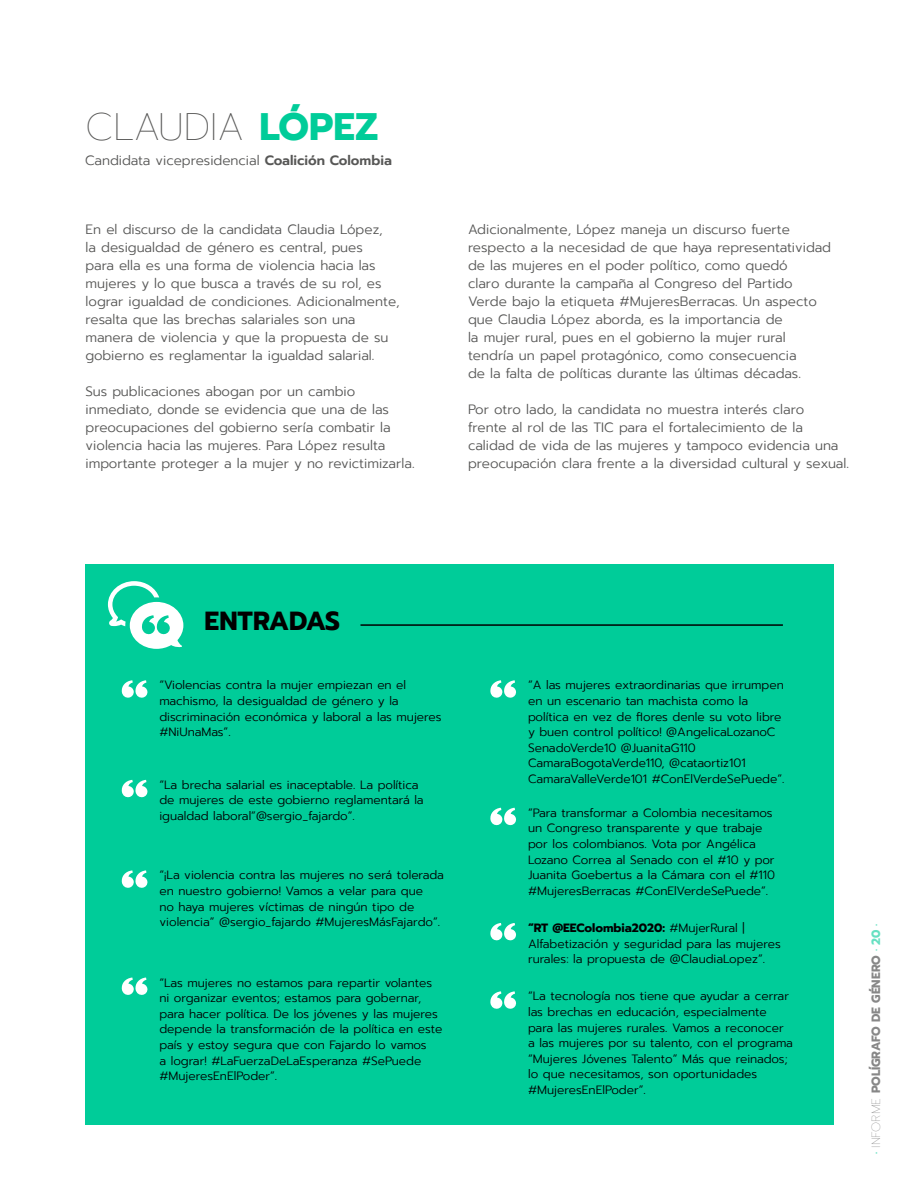
<style>
.page{position:relative;width:918px;height:1188px;background:#fff}
.page>*{position:absolute;margin:0;border:0;box-sizing:border-box;transform-origin:0 0}
.t1{font:100 38.25px "Prompt";color:#575756}
.t2{font:700 26.1px "Prompt";color:#000}
.t3{font:300 13.5px/18px "Prompt";color:#575756}
.t4{font:300 12px/15.6px "Prompt";color:#000}
.t5{font:700 12px "Prompt";color:#878787}
.s1{font-weight:700;color:#0c9}
.s2{font-weight:600}
.s3{font-weight:700}
.s4{color:#66e0c2}
.s5{font-weight:100}
</style>
<div class="page">
<div style="left:85px;top:564px;width:749px;height:560px;background:#0c9"></div>
<svg style="left:108px;top:581px;width:75px;height:68px"></svg>
<hr style="left:360px;top:624px;width:423px;height:2px;background:#000">
<svg style="left:121px;top:680px;width:27px;height:18px"></svg>
<svg style="left:490px;top:680px;width:26px;height:18px"></svg>
<svg style="left:121px;top:780px;width:27px;height:18px"></svg>
<svg style="left:490px;top:808px;width:26px;height:18px"></svg>
<svg style="left:121px;top:870px;width:27px;height:18px"></svg>
<svg style="left:490px;top:923px;width:26px;height:18px"></svg>
<svg style="left:121px;top:978px;width:27px;height:17px"></svg>
<svg style="left:490px;top:991px;width:26px;height:18px"></svg>
<h1 class="t1" style="left:86px;top:101px;width:294px">CLAUDIA <span class="s1">LÓPEZ</span></h1>
<p class="t3" style="left:85px;top:151px;width:308px">Candidata vicepresidencial <span class="s2">Coalición Colombia</span></p>
<p class="t3" style="left:86px;top:220px;width:316px">En el discurso de la candidata Claudia López,<br>la desigualdad de género es central, pues<br>para ella es una forma de violencia hacia las mujeres y lo que busca a través de su rol, es lograr igualdad de condiciones. Adicionalmente, resalta que las brechas salariales son una manera de violencia y que la propuesta de su gobierno es reglamentar la igualdad salarial.</p>
<p class="t3" style="left:86px;top:382px;width:331px">Sus publicaciones abogan por un cambio inmediato, donde se evidencia que una de las preocupaciones del gobierno sería combatir la violencia hacia las mujeres. Para López resulta importante proteger a la mujer y no revictimizarla.</p>
<p class="t3" style="left:468px;top:220px;width:365px">Adicionalmente, López maneja un discurso fuerte respecto a la necesidad de que haya representatividad de las mujeres en el poder político, como quedó<br>claro durante la campaña al Congreso del Partido Verde bajo la etiqueta #MujeresBerracas. Un aspecto que Claudia López aborda, es la importancia de<br>la mujer rural, pues en el gobierno la mujer rural tendría un papel protagónico, como consecuencia<br>de la falta de políticas durante las últimas décadas.</p>
<p class="t3" style="left:468px;top:400px;width:382px">Por otro lado, la candidata no muestra interés claro<br>frente al rol de las TIC para el fortalecimiento de la calidad de vida de las mujeres y tampoco evidencia una preocupación clara frente a la diversidad cultural y sexual.</p>
<h2 class="t2" style="left:205px;top:601px;width:137px">ENTRADAS</h2>
<p class="t4" style="left:159px;top:677px;width:284px">“Violencias contra la mujer empiezan en el machismo, la desigualdad de género y la discriminación económica y laboral a las mujeres #NiUnaMas”.</p>
<p class="t4" style="left:528px;top:677px;width:258px">“A las mujeres extraordinarias que irrumpen en un escenario tan machista como la política en vez de flores denle su voto libre y buen control político! @AngelicaLozanoC SenadoVerde10 @JuanitaG110<br>CamaraBogotaVerde110, @cataortiz101<br>CamaraValleVerde101 #ConElVerdeSePuede”.</p>
<p class="t4" style="left:159px;top:777px;width:266px">“La brecha salarial es inaceptable. La política de mujeres de este gobierno reglamentará la igualdad laboral”@sergio_fajardo”.</p>
<p class="t4" style="left:528px;top:805px;width:248px">“Para transformar a Colombia necesitamos un Congreso transparente y que trabaje por los colombianos. Vota por Angélica Lozano Correa al Senado con el #10 y por Juanita Goebertus a la Cámara con el #110 #MujeresBerracas #ConElVerdeSePuede”.</p>
<p class="t4" style="left:159px;top:867px;width:286px">“¡La violencia contra las mujeres no será tolerada en nuestro gobierno! Vamos a velar para que<br>no haya mujeres víctimas de ningún tipo de violencia” @sergio_fajardo #MujeresMásFajardo”.</p>
<p class="t4" style="left:528px;top:920px;width:254px"><span class="s3">“RT @EEColombia2020:</span> #MujerRural |<br>Alfabetización y seguridad para las mujeres rurales: la propuesta de @ClaudiaLopez”.</p>
<p class="t4" style="left:159px;top:975px;width:285px">“Las mujeres no estamos para repartir volantes ni organizar eventos; estamos para gobernar, para hacer política. De los jóvenes y las mujeres depende la transformación de la política en este país y estoy segura que con Fajardo lo vamos<br>a lograr! #LaFuerzaDeLaEsperanza #SePuede #MujeresEnElPoder”.</p>
<p class="t4" style="left:528px;top:988px;width:266px">“La tecnología nos tiene que ayudar a cerrar las brechas en educación, especialmente para las mujeres rurales. Vamos a reconocer a las mujeres por su talento, con el programa “Mujeres Jóvenes Talento” Más que reinados; lo que necesitamos, son oportunidades #MujeresEnElPoder”.</p>
<p class="t5" style="left:867px;top:1154px;width:232px;rotate:-90deg"><span class="s4">·</span> <span class="s5">INFORME</span> POLÍGRAFO DE GÉNERO <span class="s4">· 20 ·</span></p>
</div>
